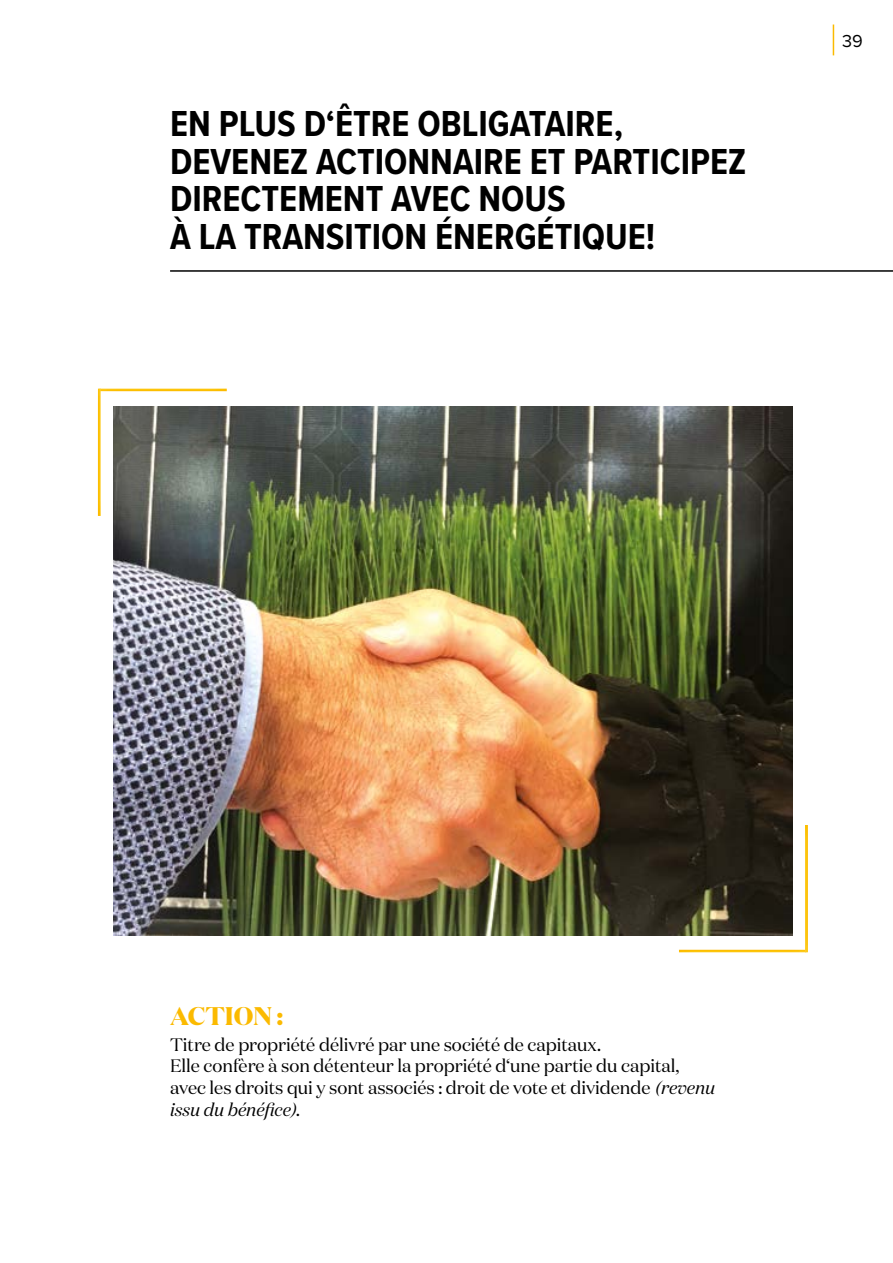
<style>
.page{position:relative;width:893px;height:1263px;background:#fff}
.page>*{position:absolute;margin:0;border:0;box-sizing:border-box;transform-origin:0 0}
.t1{font:700 37.5px/37.5px "Proxima Nova Cond";color:#000}
.t2{font:700 25.5px "Domaine Display";color:#fbba00}
.t3{font:18px/21.6px "Domaine Display";color:#000}
.t4{font:18px "Proxima Nova";color:#000}
.s1{font-style:italic}
</style>
<div class="page">
<hr style="left:833px;top:25px;width:1px;height:30px;background:#fbba00">
<img style="left:114px;top:407px;width:678px;height:528px">
<div style="left:97px;top:386px;width:130px;height:6px;background:#fbba00;opacity:.8"></div>
<div style="left:97px;top:386px;width:6px;height:131px;background:#fbba00;opacity:.8"></div>
<div style="left:678px;top:948px;width:131px;height:6px;background:#fbba00;opacity:.8"></div>
<div style="left:803px;top:824px;width:6px;height:131px;background:#fbba00;opacity:.8"></div>
<hr style="left:170px;top:270px;width:723px;height:2px;background:#000">
<h1 class="t1" style="left:170px;top:104px;width:578px">EN PLUS D‘ÊTRE OBLIGATAIRE,<br>DEVENEZ ACTIONNAIRE ET PARTICIPEZ<br>DIRECTEMENT AVEC NOUS<br>À LA TRANSITION ÉNERGÉTIQUE!</h1>
<p class="t4" style="left:842px;top:28px;width:22px">39</p>
<h2 class="t2" style="left:170px;top:999px;width:115px">ACTION :</h2>
<p class="t3" style="left:170px;top:1033px;width:547px">Titre de propriété délivré par une société de capitaux.<br>Elle confère à son détenteur la propriété d‘une partie du capital, avec les droits qui y sont associés : droit de vote et dividende <span class="s1">(revenu issu du bénéfice).</span></p>
</div>
